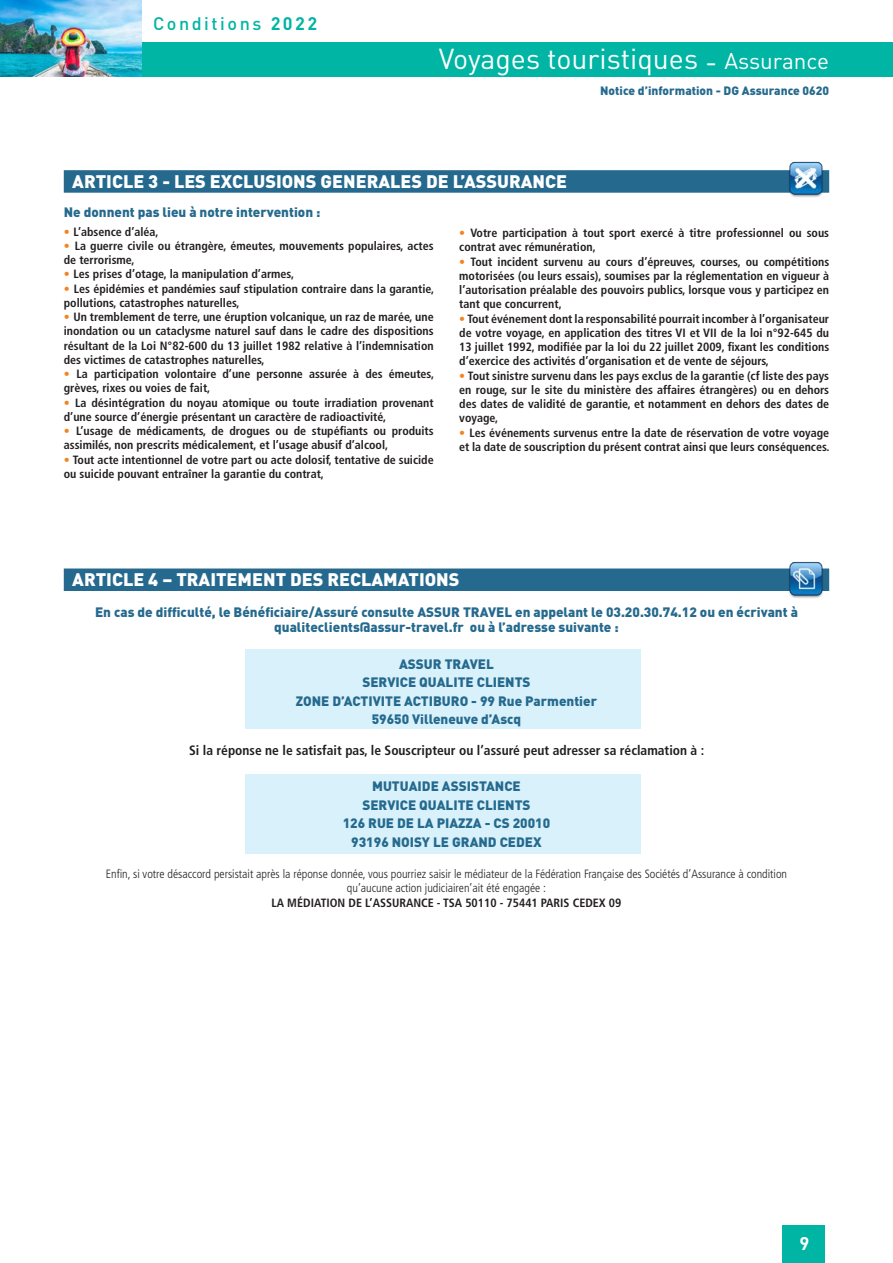
<style>
.page{position:relative;width:893px;height:1263px;background:#fff}
.page>*{position:absolute;margin:0;border:0;box-sizing:border-box;transform-origin:0 0}
.t1{font:28.5px "DIN";color:#fff}
.t2{font:900 22.5px "DIN";color:#fff}
.t3{font:700 18.15px "DIN";color:#fff}
.Titre1cg{font:900 18px "DIN";color:#fff}
.t4{font:500 18px "DIN";letter-spacing:.14em;color:#00b5a4}
.Titre2cg{font:900 13.5px/14.2px "DIN";color:#256a8e;text-align:center}
.Titre2cg-2{font:700 condensed 13.5px "Frutiger LT Std";color:#231f20}
.Texte1cg{font:700 condensed 12px/14.2px "Frutiger LT Std";color:#231f20}
.Texte1cg-2{font:300 condensed 12px "Frutiger LT Std";color:#231f20}
.t5{font:900 12px "DIN";color:#256a8e}
.s1{font-weight:700}
.s2{font-size:22.5px}
.s3{color:#f58220}
</style>
<div class="page">
<div style="left:245px;top:649px;width:396px;height:80px;background:#d9f1fb"></div>
<div style="left:245px;top:775px;width:396px;height:79px;background:#d9f1fb"></div>
<div style="left:64px;top:170px;width:765px;height:23px;background:#256a8e"></div>
<div style="left:64px;top:568px;width:765px;height:23px;background:#256a8e"></div>
<img style="left:786px;top:161px;width:40px;height:36px">
<img style="left:786px;top:561px;width:40px;height:37px">
<div style="left:0;top:43px;width:893px;height:34px;background:#00b5a4"></div>
<div style="left:783px;top:1225px;width:42px;height:38px;background:#00b5a4"></div>
<img style="left:0;top:0;width:141px;height:77px">
<h3 class="t4" style="left:153px;top:12px;width:166px">Conditions <span class="s1">2022</span></h3>
<h1 class="t1" style="left:439px;top:41px;width:392px">Voyages touristiques - <span class="s2">Assurance</span></h1>
<p class="t5" style="left:600px;top:83px;width:230px">Notice d’information - DG Assurance 0620</p>
<p class="Titre1cg" style="left:72px;top:169px;width:496px">ARTICLE 3 - LES EXCLUSIONS GENERALES DE L’ASSURANCE</p>
<p class="Titre2cg" style="left:64px;top:204px;width:258px">Ne donnent pas lieu à notre intervention :</p>
<p class="Texte1cg" style="left:64px;top:224px;width:96px"><span class="s3">•</span> L’absence d’aléa,</p>
<p class="Texte1cg" style="left:64px;top:239px;width:371px"><span class="s3">•</span> La guerre civile ou étrangère, émeutes, mouvements populaires, actes de terrorisme,</p>
<p class="Texte1cg" style="left:64px;top:267px;width:232px"><span class="s3">•</span> Les prises d’otage, la manipulation d’armes,</p>
<p class="Texte1cg" style="left:64px;top:281px;width:372px"><span class="s3">•</span> Les épidémies et pandémies sauf stipulation contraire dans la garantie, pollutions, catastrophes naturelles,</p>
<p class="Texte1cg" style="left:64px;top:310px;width:371px;text-align:justify"><span class="s3">•</span> Un tremblement de terre, une éruption volcanique, un raz de marée, une inondation ou un cataclysme naturel sauf dans le cadre des dispositions résultant de la Loi N°82-600 du 13 juillet 1982 relative à l’indemnisation des victimes de catastrophes naturelles,</p>
<p class="Texte1cg" style="left:64px;top:367px;width:372px"><span class="s3">•</span> La participation volontaire d’une personne assurée à des émeutes, grèves, rixes ou voies de fait,</p>
<p class="Texte1cg" style="left:64px;top:395px;width:371px"><span class="s3">•</span> La désintégration du noyau atomique ou toute irradiation provenant d’une source d’énergie présentant un caractère de radioactivité,</p>
<p class="Texte1cg" style="left:64px;top:424px;width:371px"><span class="s3">•</span> L’usage de médicaments, de drogues ou de stupéfiants ou produits assimilés, non prescrits médicalement, et l’usage abusif d’alcool,</p>
<p class="Texte1cg" style="left:64px;top:452px;width:371px"><span class="s3">•</span> Tout acte intentionnel de votre part ou acte dolosif, tentative de suicide ou suicide pouvant entraîner la garantie du contrat,</p>
<p class="Texte1cg" style="left:459px;top:226px;width:371px"><span class="s3">•</span> Votre participation à tout sport exercé à titre professionnel ou sous contrat avec rémunération,</p>
<p class="Texte1cg" style="left:459px;top:254px;width:371px;text-align:justify"><span class="s3">•</span> Tout incident survenu au cours d’épreuves, courses, ou compétitions motorisées (ou leurs essais), soumises par la réglementation en vigueur à l’autorisation préalable des pouvoirs publics, lorsque vous y participez en tant que concurrent,</p>
<p class="Texte1cg" style="left:459px;top:311px;width:371px;text-align:justify"><span class="s3">•</span> Tout événement dont la responsabilité pourrait incomber à l’organisateur de votre voyage, en application des titres VI et VII de la loi n°92-645 du 13 juillet 1992, modifiée par la loi du 22 juillet 2009, fixant les conditions d’exercice des activités d’organisation et de vente de séjours,</p>
<p class="Texte1cg" style="left:459px;top:368px;width:371px;text-align:justify"><span class="s3">•</span> Tout sinistre survenu dans les pays exclus de la garantie (cf liste des pays en rouge, sur le site du ministère des affaires étrangères) ou en dehors des dates de validité de garantie, et notamment en dehors des dates de voyage,</p>
<p class="Texte1cg" style="left:459px;top:425px;width:372px"><span class="s3">•</span> Les événements survenus entre la date de réservation de votre voyage et la date de souscription du présent contrat ainsi que leurs conséquences.</p>
<p class="Titre1cg" style="left:72px;top:568px;width:389px">ARTICLE 4 – TRAITEMENT DES RECLAMATIONS</p>
<p class="Titre2cg" style="left:95px;top:604px;width:704px">En cas de difficulté, le Bénéficiaire/Assuré consulte ASSUR TRAVEL en appelant le 03.20.30.74.12 ou en écrivant à qualiteclients@assur-travel.fr ou à l’adresse suivante :</p>
<p class="Titre2cg" style="left:399px;top:656px;width:96px">ASSUR TRAVEL</p>
<p class="Titre2cg" style="left:362px;top:674px;width:170px">SERVICE QUALITE CLIENTS</p>
<p class="Titre2cg" style="left:296px;top:693px;width:303px">ZONE D’ACTIVITE ACTIBURO - 99 Rue Parmentier</p>
<p class="Titre2cg" style="left:372px;top:711px;width:151px">59650 Villeneuve d’Ascq</p>
<p class="Titre2cg-2" style="left:189px;top:742px;width:517px">Si la réponse ne le satisfait pas, le Souscripteur ou l’assuré peut adresser sa réclamation à :</p>
<p class="Titre2cg" style="left:372px;top:778px;width:150px">MUTUAIDE ASSISTANCE</p>
<p class="Titre2cg" style="left:362px;top:797px;width:170px">SERVICE QUALITE CLIENTS</p>
<p class="Titre2cg" style="left:343px;top:815px;width:209px">126 RUE DE LA PIAZZA - CS 20010</p>
<p class="Titre2cg" style="left:351px;top:834px;width:192px">93196 NOISY LE GRAND CEDEX</p>
<p class="Texte1cg-2" style="left:106px;top:867px;width:683px">Enfin, si votre désaccord persistait après la réponse donnée, vous pourriez saisir le médiateur de la Fédération Française des Sociétés d’Assurance à condition</p>
<p class="Texte1cg-2" style="left:347px;top:881px;width:201px">qu’aucune action judiciairen’ait été engagée :</p>
<p class="Texte1cg" style="left:272px;top:895px;width:351px">LA MÉDIATION DE L’ASSURANCE - TSA 50110 - 75441 PARIS CEDEX 09</p>
<h2 class="t2" style="left:798px;top:1219px;width:14px">9</h2>
<h3 class="t3" style="left:800px;top:1231px;width:11px">9</h3>
</div>
